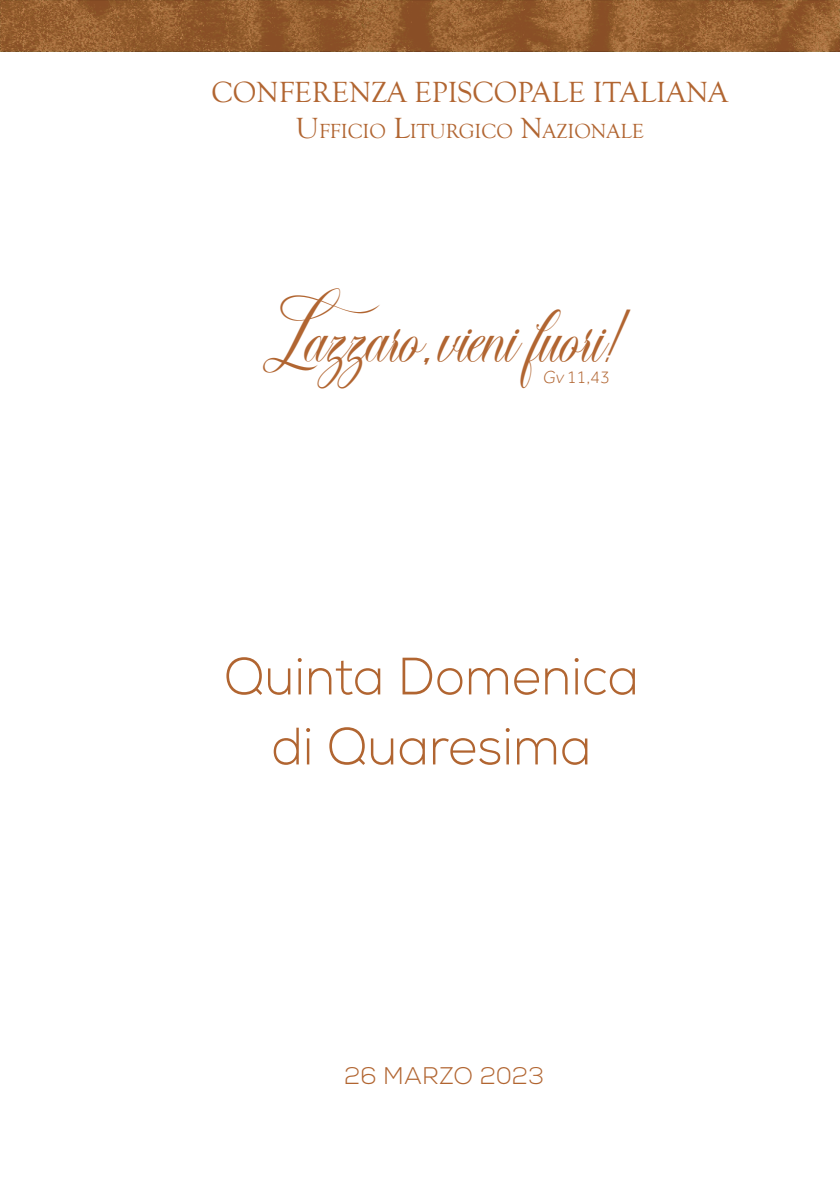
<style>
.page{position:relative;width:840px;height:1191px;background:#fff}
.page>*{position:absolute;margin:0;border:0;box-sizing:border-box;transform-origin:0 0}
.t1{font:300 52.4px/70px "Nexa";color:#b16531;text-align:center;scale:.95 1}
.t2{font:41.8px "Chandiluna";letter-spacing:-.05em;color:#b16531;scale:.91 1}
.t3{font:30px "Goudy Old Style T";color:#b16531}
.t4{font:300 24px "Nexa";color:#b16531}
.t5{font:21px "Goudy Old Style T";color:#b16531}
.t6{font:300 18px "Effra";color:#b16531}
.s1{font-size:30px}
</style>
<div class="page">
<svg style="left:0;top:0;width:839px;height:51px;background:#955e2f"></svg>
<p class="t3" style="left:211px;top:76px;width:518px">CONFERENZA EPISCOPALE ITALIANA</p>
<p class="t5" style="left:295px;top:120px;width:349px"><span class="s1">U</span>FFICIO <span class="s1">L</span>ITURGICO <span class="s1">N</span>AZIONALE</p>
<h2 class="t2" style="left:263px;top:323px;width:398px">Lazzaro, vieni fuori!</h2>
<p class="t6" style="left:542px;top:367px;width:69px">Gv 11,43</p>
<h1 class="t1" style="left:223px;top:643px;width:438px">Quinta Domenica di Quaresima</h1>
<p class="t4" style="left:344px;top:1061px;width:201px">26 MARZO 2023</p>
</div>
